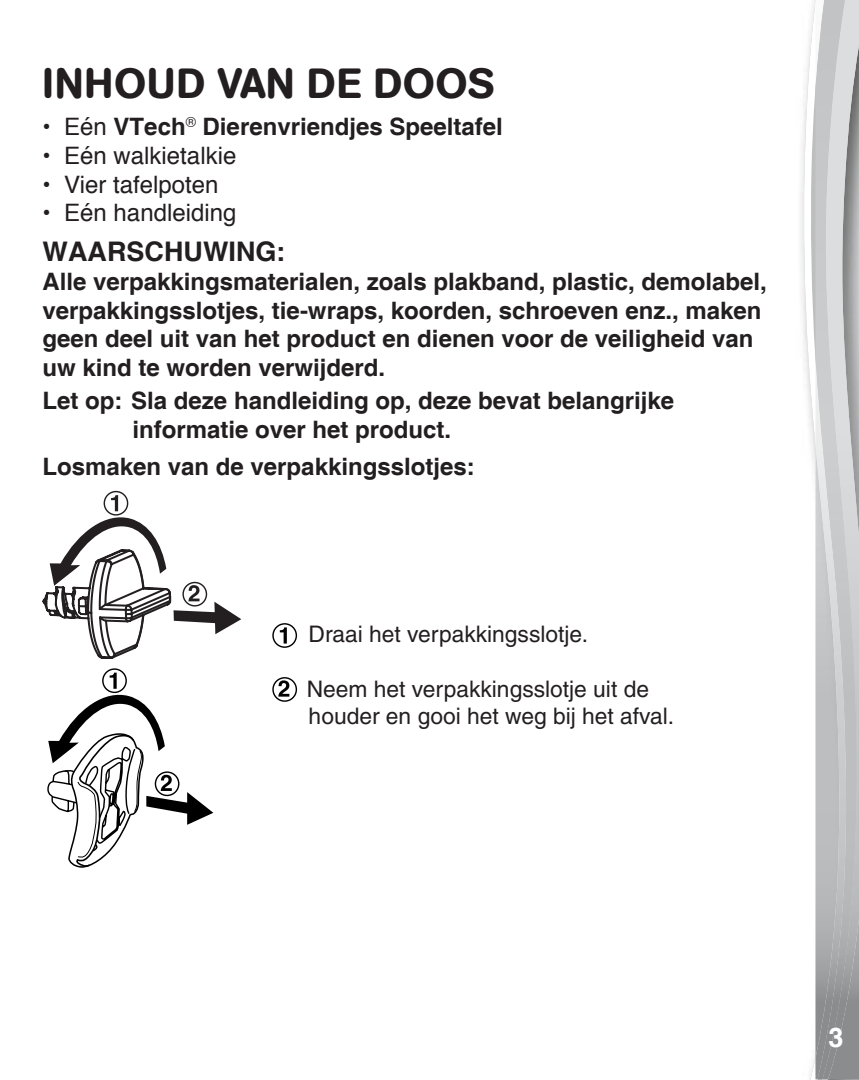
<style>
.page{position:relative;width:859px;height:1080px;background:#fff}
.page>*{position:absolute;margin:0;border:0;box-sizing:border-box;transform-origin:0 0}
.Body_text{font:500 42px "AG Book Rounded";letter-spacing:.02em;color:#231f20}
.Headline{font:700 27px "Helvetica";color:#231f20}
.t1{font:700 27px "Helvetica";color:#fff}
.Headline-2{font:700 24px/28.8px "Helvetica";color:#231f20}
.body_text1{font:24px "Helvetica";color:#231f20}
.body_text1-2{font:700 24px "Helvetica";color:#231f20}
.正文文本_2{font:700 24px "Helvetica";color:#231f20}
.body_text_2{font:500 22.8px "Helvetica";color:#231f20}
.s1{font-weight:400}
</style>
<div class="page">
<svg style="left:803px;top:0;width:12px;height:1080px"></svg>
<svg style="left:815px;top:1079px;width:13px;height:1px"></svg>
<img style="left:858px;top:0;width:1px;height:1079px">
<img style="left:848px;top:0;width:10px;height:1079px">
<img style="left:815px;top:0;width:33px;height:1079px">
<div style="left:272px;top:623px;width:25px;height:25px;border:1px solid #000;border-radius:50%"></div>
<svg style="left:280px;top:627px;width:7px;height:17px"></svg>
<svg style="left:278px;top:680px;width:11px;height:17px"></svg>
<div style="left:272px;top:677px;width:25px;height:25px;border:1px solid #000;border-radius:50%"></div>
<div style="left:104px;top:491px;width:24px;height:25px;border:1px solid #231f20;border-radius:50%"></div>
<svg style="left:42px;top:495px;width:200px;height:164px"></svg>
<div style="left:102px;top:668px;width:25px;height:25px;border:1px solid #000;border-radius:50%"></div>
<svg style="left:47px;top:673px;width:166px;height:195px"></svg>
<div style="left:155px;top:771px;width:24px;height:25px;border:1px solid #000;border-radius:50%"></div>
<p class="Body_text" style="left:43px;top:59px;width:453px">INHOUD VAN DE DOOS</p>
<p class="body_text1-2" style="left:43px;top:112px;width:462px"><span class="s1">• Eén</span> VTech<sup>®</sup> Dierenvriendjes Speeltafel</p>
<p class="body_text1" style="left:43px;top:139px;width:195px">• Eén walkietalkie</p>
<p class="body_text1" style="left:43px;top:168px;width:178px">• Vier tafelpoten</p>
<p class="body_text1" style="left:43px;top:197px;width:195px">• Eén handleiding</p>
<p class="Headline" style="left:43px;top:235px;width:244px">WAARSCHUWING:</p>
<p class="Headline-2" style="left:43px;top:268px;width:726px">Alle verpakkingsmaterialen, zoals plakband, plastic, demolabel, verpakkingsslotjes, tie-wraps, koorden, schroeven enz., maken geen deel uit van het product en dienen voor de veiligheid van uw kind te worden verwijderd.</p>
<p class="Headline-2" style="left:133px;top:388px;width:543px;text-indent:-90px">Let op: Sla deze handleiding op, deze bevat belangrijke informatie over het product.</p>
<p class="正文文本_2" style="left:43px;top:452px;width:434px">Losmaken van de verpakkingsslotjes:</p>
<p class="body_text_2" style="left:309px;top:621px;width:281px">Draai het verpakkingsslotje.</p>
<p class="body_text_2" style="left:307px;top:676px;width:344px">Neem het verpakkingsslotje uit de</p>
<p class="body_text_2" style="left:309px;top:703px;width:367px">houder en gooi het weg bij het afval.</p>
<p class="t1" style="left:828px;top:1021px;width:17px">3</p>
</div>
